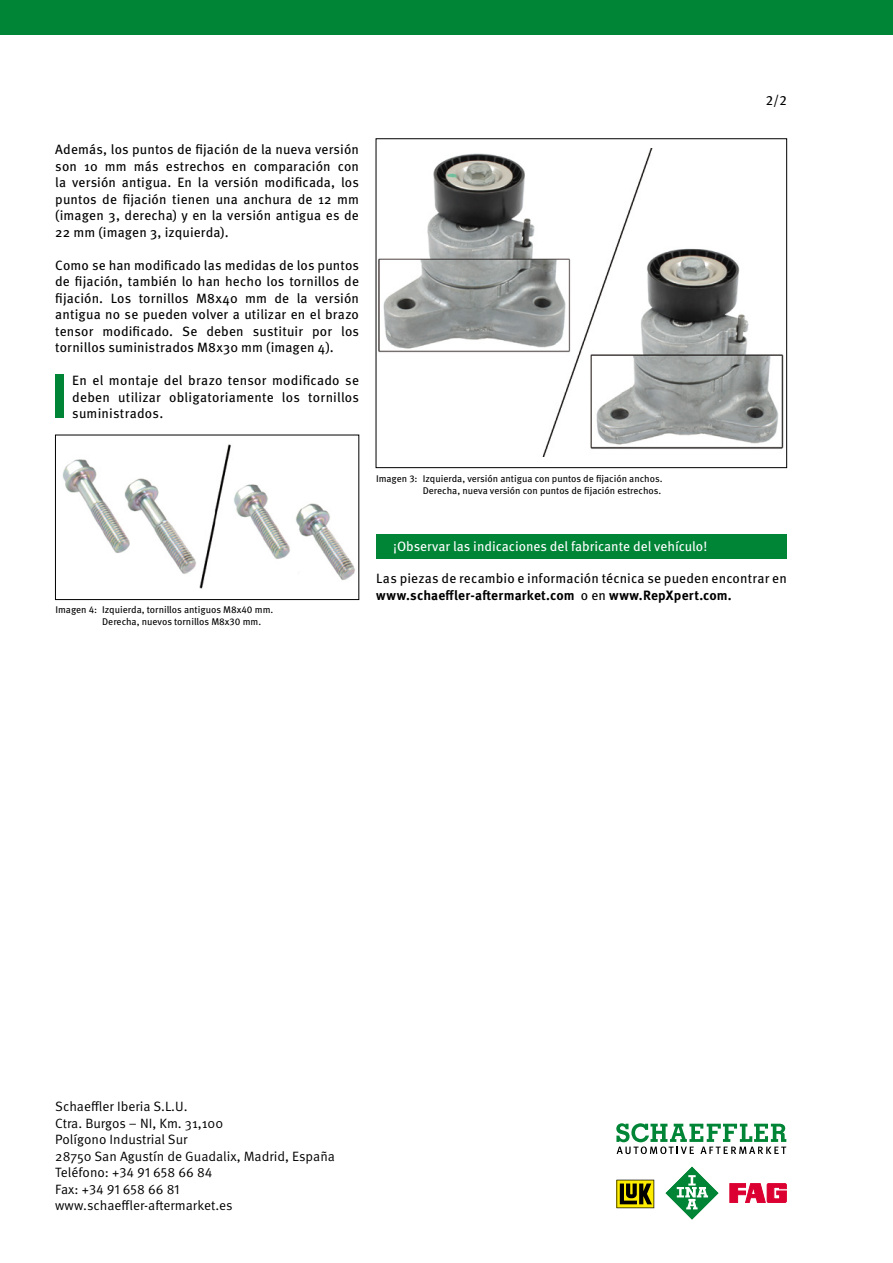
<style>
.page{position:relative;width:893px;height:1263px;background:#fff}
.page>*{position:absolute;margin:0;border:0;box-sizing:border-box;transform-origin:0 0}
.t1{font:13.5px/16.5px "Meta Pro";letter-spacing:.01em;color:#000;text-align:justify}
.t2{font:13.5px/16.5px "Meta Pro Norm";color:#000}
.t3{font:13.5px "Meta Pro";color:#fff}
.t4{font:9.75px/12px "Meta Pro";color:#000;text-align:right}
.s1{font-weight:700}
</style>
<div class="page">
<div style="left:55px;top:374px;width:9px;height:44px;background:#008436"></div>
<img style="left:378px;top:148px;width:406px;height:308px">
<div style="left:376px;top:139px;width:411px;height:329px;border:1px solid #000"></div>
<img style="left:62px;top:444px;width:293px;height:145px">
<div style="left:55px;top:435px;width:304px;height:165px;border:1px solid #000"></div>
<div style="left:376px;top:534px;width:411px;height:25px;background:#008436"></div>
<svg style="left:616px;top:1180px;width:38px;height:28px"></svg>
<svg style="left:730px;top:1183px;width:56px;height:19px"></svg>
<svg style="left:665px;top:1166px;width:54px;height:54px"></svg>
<svg style="left:616px;top:1123px;width:170px;height:31px"></svg>
<div style="left:0;top:0;width:893px;height:34px;background:#008436"></div>
<p class="t1" style="left:55px;top:140px;width:305px">Además, los puntos de fijación de la nueva versión son 10 mm más estrechos en comparación con la versión antigua. En la versión modificada, los puntos de fijación tienen una anchura de 12 mm (imagen 3, derecha) y en la versión antigua es de 22 mm (imagen 3, izquierda).</p>
<p class="t1" style="left:55px;top:256px;width:305px">Como se han modificado las medidas de los puntos de fijación, también lo han hecho los tornillos de fijación. Los tornillos M8x40 mm de la versión antigua no se pueden volver a utilizar en el brazo tensor modificado. Se deben sustituir por los tornillos suministrados M8x30 mm (imagen 4).</p>
<p class="t1" style="left:72px;top:371px;width:288px">En el montaje del brazo tensor modificado se deben utilizar obligatoriamente los tornillos suministrados.</p>
<p class="t1" style="left:766px;top:91px;width:22px">2/2</p>
<p class="t4" style="left:102px;top:603px;width:173px;text-align:left;text-indent:-47px">Imagen 4: Izquierda, tornillos antiguos M8x40 mm.<br>Derecha, nuevos tornillos M8x30 mm.</p>
<p class="t4" style="left:376px;top:471px;width:288px">Imagen 3: Izquierda, versión antigua con puntos de fijación anchos.<br>Derecha, nueva versión con puntos de fijación estrechos.</p>
<p class="t3" style="left:393px;top:536px;width:316px">¡Observar las indicaciones del fabricante del vehículo!</p>
<p class="t1" style="left:376px;top:569px;width:412px">Las piezas de recambio e información técnica se pueden encontrar en <span class="s1">www.schaeffler-aftermarket.com</span> o en <span class="s1">www.RepXpert.com.</span></p>
<p class="t2" style="left:55px;top:1097px;width:281px">Schaeffler Iberia S.L.U.<br>Ctra. Burgos – NI, Km. 31,100<br>Polígono Industrial Sur<br>28750 San Agustín de Guadalix, Madrid, España<br>Teléfono: +34 91 658 66 84<br>Fax: +34 91 658 66 81 www.schaeffler-aftermarket.es</p>
</div>
